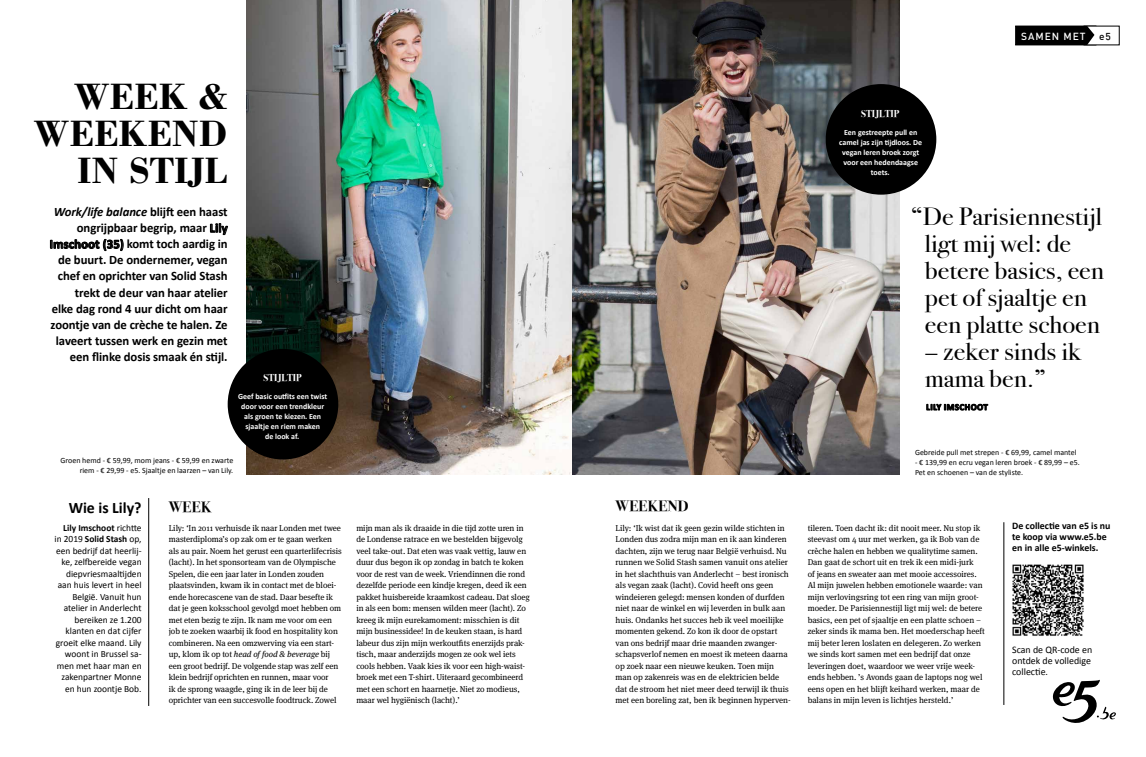
<style>
.page{position:relative;width:1146px;height:757px;background:#fff}
.page>*{position:absolute;margin:0;border:0;box-sizing:border-box;transform-origin:0 0}
.t1{font:700 37.9px/36.9px "Bodoni LT";letter-spacing:-.01em;color:#000;text-align:right}
.t2{font:24.8px/27px "Bodoni Svty Two ITCTT";color:#000;scale:1.09 1}
.t3{font:700 16px "Calibri";color:#000}
.t4{font:700 15px "Bodoni Svty Two ITCTT";letter-spacing:.02em;color:#000}
.t5{font:700 12.8px/16px "Calibri";letter-spacing:-.005em;color:#000;text-align:right}
.t6{font:10.2px "DIN Medium Alternate";letter-spacing:.09em;color:#fff}
.t7{font:10.2px "DIN Medium Alternate";color:#000}
.t8{font:700 10px/11px "Calibri";color:#000}
.t9{font:10px/11px "Calibri";color:#000}
.t10{font:700 10px "Bodoni Svty Two ITCTT";letter-spacing:-.005em;color:#fff}
.t11{font:9.5px/11.5px "Calibri";color:#000;text-align:right}
.t12{font:700 9px "Calibri";letter-spacing:.05em;color:#000}
.t13{font:8.5px/11.5px "Meta Serif OT";letter-spacing:-.005em;color:#000}
.t14{font:8px/10px "Calibri";color:#000;text-align:right}
.t15{font:700 8px/10px "Calibri";color:#fff;text-align:center}
.s1{font-style:italic}
.s2{font-weight:700}
</style>
<div class="page">
<div style="left:1015px;top:26px;width:81px;height:19px;background:#000"></div>
<svg style="left:1088px;top:26px;width:32px;height:19px"></svg>
<div style="left:1083px;top:26px;width:36px;height:19px;border:1px solid #000"></div>
<svg style="left:210px;top:223px;width:18px;height:13px"></svg>
<svg style="left:50px;top:239px;width:73px;height:12px"></svg>
<img style="left:246px;top:0;width:653px;height:474px">
<div style="left:228px;top:349px;width:110px;height:110px;background:#000;border-radius:50%"></div>
<div style="left:825px;top:84px;width:111px;height:111px;background:#000;border-radius:50%"></div>
<img style="left:1012px;top:564px;width:72px;height:72px">
<hr style="left:148px;top:498px;width:1px;height:208px;background:#000">
<hr style="left:1003px;top:522px;width:1px;height:183px;background:#000">
<svg style="left:926px;top:404px;width:62px;height:7px"></svg>
<svg style="left:1052px;top:680px;width:64px;height:43px"></svg>
<h1 class="t1" style="left:34px;top:77px;width:195px">WEEK &amp;<br>WEEKEND<br>IN STIJL</h1>
<p class="t5" style="left:50px;top:204px;width:179px"><span class="s1">Work/life balance</span> blijft een haast ongrijpbaar begrip, maar Lily<br>Imschoot (35) komt toch aardig in de buurt. De ondernemer, vegan chef en oprichter van Solid Stash trekt de deur van haar atelier<br>elke dag rond 4 uur dicht om haar zoontje van de crèche te halen. Ze laveert tussen werk en gezin met een flinke dosis smaak én stijl.</p>
<p class="t10" style="left:263px;top:369px;width:40px">STIJLTIP</p>
<p class="t15" style="left:238px;top:391px;width:91px">Geef basic outfits een twist door voor een trendkleur als groen te kiezen. Een sjaaltje en riem maken<br>de look af.</p>
<p class="t14" style="left:61px;top:456px;width:174px">Groen hemd - € 59,99, mom jeans - € 59,99 en zwarte riem - € 29,99 - e5. Sjaaltje en laarzen – van Lily.</p>
<h3 class="t3" style="left:69px;top:497px;width:74px">Wie is Lily?</h3>
<p class="t11" style="left:55px;top:522px;width:88px"><span class="s2">Lily Imschoot</span> richtte in 2019 <span class="s2">Solid Stash</span> op, een bedrijf dat heerlij&shy;ke, zelfbereide vegan diepvriesmaaltijden aan huis levert in heel<br>België. Vanuit hun atelier in Anderlecht bereiken ze 1.200 klanten en dat cijfer groeit elke maand. Lily woont in Brussel sa&shy;men met haar man en zakenpartner Monne en hun zoontje Bob.</p>
<h3 class="t4" style="left:169px;top:494px;width:44px">WEEK</h3>
<p class="t13" style="left:169px;top:522px;width:174px">Lily: ‘In 2011 verhuisde ik naar Londen met twee masterdiploma’s op zak om er te gaan werken als au pair. Noem het gerust een quarterlifecrisis (lacht). In het sponsorteam van de Olympische Spelen, die een jaar later in Londen zouden plaatsvinden, kwam ik in contact met de bloei&shy;ende horecascene van de stad. Daar besefte ik dat je geen koksschool gevolgd moet hebben om met eten bezig te zijn. Ik nam me voor om een job te zoeken waarbij ik food en hospitality kon combineren. Na een omzwerving via een start&shy;up, klom ik op tot <span class="s1">head of food &amp; beverage</span> bij een groot bedrijf. De volgende stap was zelf een klein bedrijf oprichten en runnen, maar voor<br>ik de sprong waagde, ging ik in de leer bij de oprichter van een succesvolle foodtruck. Zowel</p>
<p class="t13" style="left:356px;top:522px;width:175px">mijn man als ik draaide in die tijd zotte uren in de Londense ratrace en we bestelden bijgevolg veel take-out. Dat eten was vaak vettig, lauw en duur dus begon ik op zondag in batch te koken voor de rest van de week. Vriendinnen die rond dezelfde periode een kindje kregen, deed ik een pakket huisbereide kraamkost cadeau. Dat sloeg in als een bom: mensen wilden meer (lacht). Zo kreeg ik mijn eurekamoment: misschien is dit mijn businessidee! In de keuken staan, is hard labeur dus zijn mijn werkoutfits enerzijds prak&shy;tisch, maar anderzijds mogen ze ook wel iets cools hebben. Vaak kies ik voor een high-waist&shy;broek met een T-shirt. Uiteraard gecombineerd met een schort en haarnetje. Niet zo modieus, maar wel hygiënisch (lacht).’</p>
<p class="t10" style="left:861px;top:105px;width:40px">STIJLTIP</p>
<p class="t15" style="left:839px;top:127px;width:84px">Een gestreepte pull en camel jas zijn tijdloos. De vegan leren broek zorgt voor een hedendaagse toets.</p>
<p class="t6" style="left:1021px;top:30px;width:66px">SAMEN MET</p>
<p class="t7" style="left:1098px;top:29px;width:13px">e5</p>
<h2 class="t2" style="left:924px;top:201px;width:166px;text-indent:-14px">“De Parisiennestijl ligt mij wel: de betere basics, een pet of sjaaltje en een platte schoen</h2>
<h2 class="t2" style="left:924px;top:336px;width:145px">– zeker sinds ik mama ben.”</h2>
<p class="t12" style="left:926px;top:401px;width:63px">LILY IMSCHOOT</p>
<p class="t14" style="left:914px;top:447px;width:163px">Gebreide pull met strepen - € 69,99, camel mantel</p>
<p class="t14" style="left:914px;top:457px;width:166px;text-align:left">- € 139,99 en ecru vegan leren broek - € 89,99 – e5.<br>Pet en schoenen – van de styliste.</p>
<h3 class="t4" style="left:615px;top:494px;width:75px">WEEKEND</h3>
<p class="t13" style="left:615px;top:522px;width:177px">Lily: ‘Ik wist dat ik geen gezin wilde stichten in Londen dus zodra mijn man en ik aan kinderen dachten, zijn we terug naar België verhuisd. Nu runnen we Solid Stash samen vanuit ons atelier in het slachthuis van Anderlecht – best ironisch als vegan zaak (lacht). Covid heeft ons geen windeieren gelegd: mensen konden of durfden niet naar de winkel en wij leverden in bulk aan huis. Ondanks het succes heb ik veel moeilijke momenten gekend. Zo kon ik door de opstart van ons bedrijf maar drie maanden zwanger&shy;schapsverlof nemen en moest ik meteen daarna op zoek naar een nieuwe keuken. Toen mijn man op zakenreis was en de elektricien belde dat de stroom het niet meer deed terwijl ik thuis met een boreling zat, ben ik beginnen hyperven-</p>
<p class="t13" style="left:807px;top:522px;width:179px">tileren. Toen dacht ik: dit nooit meer. Nu stop ik steevast om 4 uur met werken, ga ik Bob van de crèche halen en hebben we qualitytime samen.<br>Dan gaat de schort uit en trek ik een midi-jurk<br>of jeans en sweater aan met mooie accessoires.<br>Al mijn juwelen hebben emotionele waarde: van mijn verlovingsring tot een ring van mijn groot&shy;moeder. De Parisiennestijl ligt mij wel: de betere basics, een pet of sjaaltje en een platte schoen – zeker sinds ik mama ben. Het moederschap heeft mij beter leren loslaten en delegeren. Zo werken we sinds kort samen met een bedrijf dat onze leveringen doet, waardoor we weer vrije week&shy;ends hebben. ’s Avonds gaan de laptops nog wel eens open en het blijft keihard werken, maar de balans in mijn leven is lichtjes hersteld.’</p>
<p class="t8" style="left:1011px;top:520px;width:100px">De collectie van e5 is nu te koop via www.e5.be en in alle e5-winkels.</p>
<p class="t9" style="left:1011px;top:644px;width:82px">Scan de QR-code en ontdek de volledige collectie.</p>
</div>
